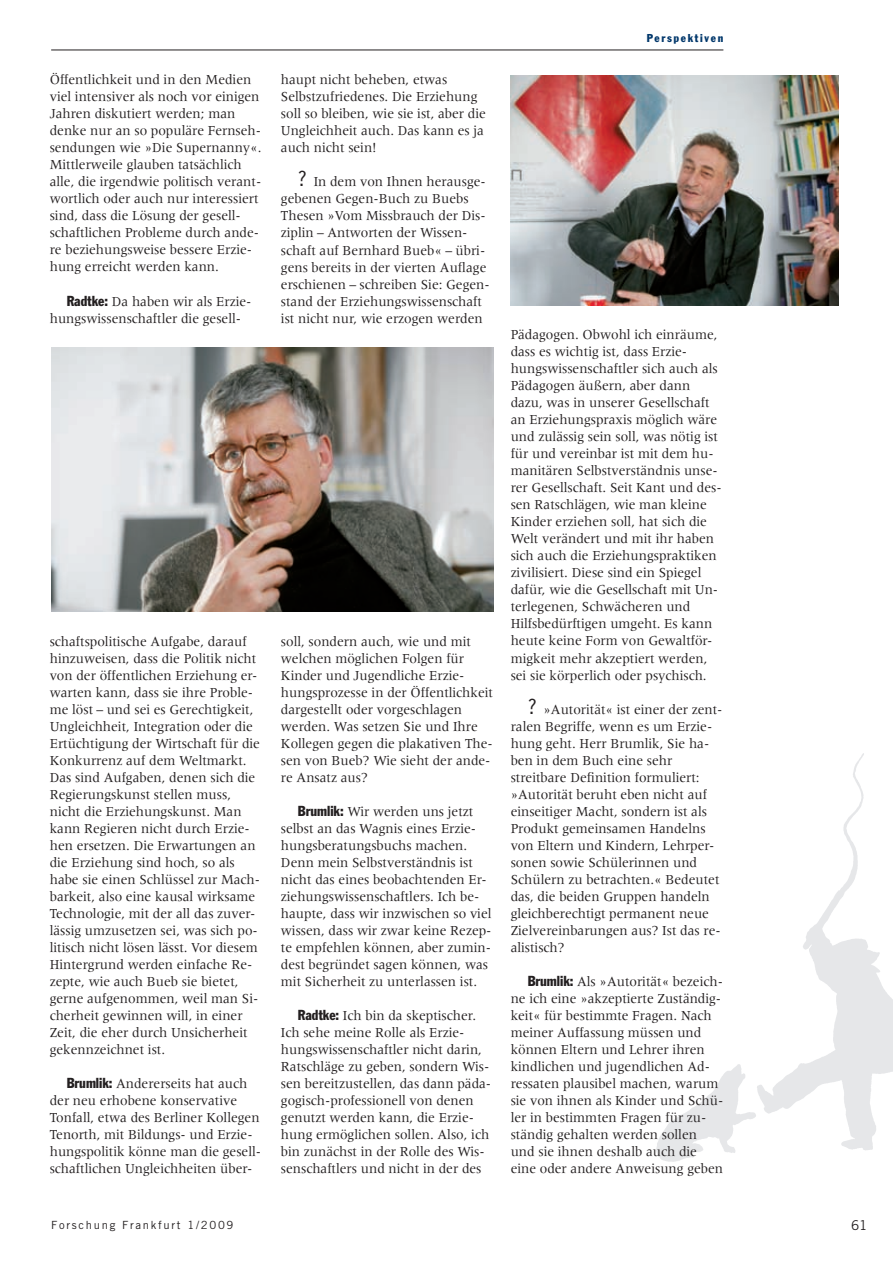
<style>
.page{position:relative;width:893px;height:1263px;background:#fff}
.page>*{position:absolute;margin:0;border:0;box-sizing:border-box;transform-origin:0 0}
.t1{font:14.25px/17px "Meridien";color:#231f20;scale:.95 1}
.t2{font:13.5px "Trade Gothic";color:#231f20}
.t3{font:11.25px "Trade Gothic";letter-spacing:.15em;color:#231f20}
.t4{font:condensed 11.25px "Franklin Gothic";letter-spacing:.15em;color:#00376b}
.s1{font-family:"Franklin Gothic";font-stretch:condensed}
.s2{font-family:"Trade Gothic";font-size:21px}
</style>
<div class="page">
<img style="left:656px;top:753px;width:236px;height:409px">
<hr style="left:51px;top:50px;width:672px;height:1px;background:#231f20">
<img style="left:510px;top:76px;width:328px;height:229px">
<img style="left:51px;top:347px;width:442px;height:265px">
<p class="t1" style="left:50px;top:72px;width:224px">Öffentlichkeit und in den Medien viel intensiver als noch vor einigen Jahren diskutiert werden; man denke nur an so populäre Fernseh&shy;sendungen wie »Die Supernanny«.<br>Mittlerweile glauben tatsächlich alle, die irgendwie politisch verant&shy;wortlich oder auch nur interessiert sind, dass die Lösung der gesell&shy;schaftlichen Probleme durch ande&shy;re beziehungsweise bessere Erzie&shy;hung erreicht werden kann.</p>
<p class="t1" style="left:50px;top:293px;width:214px;text-indent:17px"><span class="s1">Radtke:</span> Da haben wir als Erzie&shy;hungswissenschaftler die gesell-</p>
<p class="t1" style="left:50px;top:634px;width:223px">schaftspolitische Aufgabe, darauf hinzuweisen, dass die Politik nicht von der öffentlichen Erziehung er&shy;warten kann, dass sie ihre Proble&shy;me löst – und sei es Gerechtigkeit, Ungleichheit, Integration oder die Ertüchtigung der Wirtschaft für die Konkurrenz auf dem Weltmarkt.<br>Das sind Aufgaben, denen sich die Regierungskunst stellen muss, nicht die Erziehungskunst. Man kann Regieren nicht durch Erzie&shy;hen ersetzen. Die Erwartungen an die Erziehung sind hoch, so als habe sie einen Schlüssel zur Mach&shy;barkeit, also eine kausal wirksame Technologie, mit der all das zuver&shy;lässig umzusetzen sei, was sich po&shy;litisch nicht lösen lässt. Vor diesem Hintergrund werden einfache Re&shy;zepte, wie auch Bueb sie bietet, gerne aufgenommen, weil man Si&shy;cherheit gewinnen will, in einer Zeit, die eher durch Unsicherheit gekennzeichnet ist.</p>
<p class="t1" style="left:50px;top:1076px;width:224px;text-indent:17px"><span class="s1">Brumlik:</span> Andererseits hat auch der neu erhobene konservative Tonfall, etwa des Berliner Kollegen Tenorth, mit Bildungs- und Erzie&shy;hungspolitik könne man die gesell&shy;schaftlichen Ungleichheiten über-</p>
<p class="t1" style="left:281px;top:72px;width:217px">haupt nicht beheben, etwas<br>Selbstzufriedenes. Die Erziehung soll so bleiben, wie sie ist, aber die<br>Ungleichheit auch. Das kann es ja auch nicht sein!</p>
<p class="t1" style="left:281px;top:174px;width:221px;text-indent:17px"><span class="s2">?</span> In dem von Ihnen herausge&shy;gebenen Gegen-Buch zu Buebs<br>Thesen »Vom Missbrauch der Dis&shy;ziplin – Antworten der Wissen&shy;schaft auf Bernhard Bueb« – übri&shy;gens bereits in der vierten Auflage erschienen – schreiben Sie: Gegen&shy;stand der Erziehungswissenschaft ist nicht nur, wie erzogen werden</p>
<p class="t1" style="left:281px;top:634px;width:225px">soll, sondern auch, wie und mit welchen möglichen Folgen für<br>Kinder und Jugendliche Erzie&shy;hungsprozesse in der Öffentlichkeit dargestellt oder vorgeschlagen werden. Was setzen Sie und Ihre<br>Kollegen gegen die plakativen The&shy;sen von Bueb? Wie sieht der ande&shy;re Ansatz aus?</p>
<p class="t1" style="left:281px;top:804px;width:223px;text-indent:17px"><span class="s1">Brumlik:</span> Wir werden uns jetzt selbst an das Wagnis eines Erzie&shy;hungsberatungsbuchs machen.<br>Denn mein Selbstverständnis ist nicht das eines beobachtenden Er&shy;ziehungswissenschaftlers. Ich be&shy;haupte, dass wir inzwischen so viel wissen, dass wir zwar keine Rezep&shy;te empfehlen können, aber zumin&shy;dest begründet sagen können, was mit Sicherheit zu unterlassen ist.</p>
<p class="t1" style="left:281px;top:1008px;width:223px;text-indent:17px"><span class="s1">Radtke:</span> Ich bin da skeptischer.<br>Ich sehe meine Rolle als Erzie&shy;hungswissenschaftler nicht darin, Ratschläge zu geben, sondern Wis&shy;sen bereitzustellen, das dann päda&shy;gogisch-professionell von denen genutzt werden kann, die Erzie&shy;hung ermöglichen sollen. Also, ich bin zunächst in der Rolle des Wis&shy;senschaftlers und nicht in der des</p>
<p class="t4" style="left:646px;top:34px;width:78px">Perspektiven</p>
<p class="t1" style="left:510px;top:327px;width:224px">Pädagogen. Obwohl ich einräume, dass es wichtig ist, dass Erzie&shy;hungswissenschaftler sich auch als Pädagogen äußern, aber dann dazu, was in unserer Gesellschaft an Erziehungspraxis möglich wäre und zulässig sein soll, was nötig ist für und vereinbar ist mit dem hu&shy;manitären Selbstverständnis unse&shy;rer Gesellschaft. Seit Kant und des&shy;sen Ratschlägen, wie man kleine Kinder erziehen soll, hat sich die Welt verändert und mit ihr haben sich auch die Erziehungspraktiken zivilisiert. Diese sind ein Spiegel dafür, wie die Gesellschaft mit Un&shy;terlegenen, Schwächeren und Hilfsbedürftigen umgeht. Es kann heute keine Form von Gewaltför&shy;migkeit mehr akzeptiert werden, sei sie körperlich oder psychisch.</p>
<p class="t1" style="left:510px;top:702px;width:224px;text-indent:17px"><span class="s2">?</span> »Autorität« ist einer der zent&shy;ralen Begriffe, wenn es um Erzie&shy;hung geht. Herr Brumlik, Sie ha&shy;ben in dem Buch eine sehr streitbare Definition formuliert: »Autorität beruht eben nicht auf einseitiger Macht, sondern ist als<br>Produkt gemeinsamen Handelns von Eltern und Kindern, Lehrper&shy;sonen sowie Schülerinnen und<br>Schülern zu betrachten.« Bedeutet das, die beiden Gruppen handeln gleichberechtigt permanent neue<br>Zielvereinbarungen aus? Ist das re&shy;alistisch?</p>
<p class="t1" style="left:510px;top:974px;width:225px;text-indent:17px"><span class="s1">Brumlik:</span> Als »Autorität« bezeich&shy;ne ich eine »akzeptierte Zuständig&shy;keit« für bestimmte Fragen. Nach meiner Auffassung müssen und können Eltern und Lehrer ihren kindlichen und jugendlichen Ad&shy;ressaten plausibel machen, warum sie von ihnen als Kinder und Schü&shy;ler in bestimmten Fragen für zu&shy;ständig gehalten werden sollen und sie ihnen deshalb auch die eine oder andere Anweisung geben</p>
<p class="t3" style="left:51px;top:1220px;width:184px">Forschung Frankfurt 1/2009</p>
<p class="t2" style="left:851px;top:1220px;width:18px">61</p>
</div>
